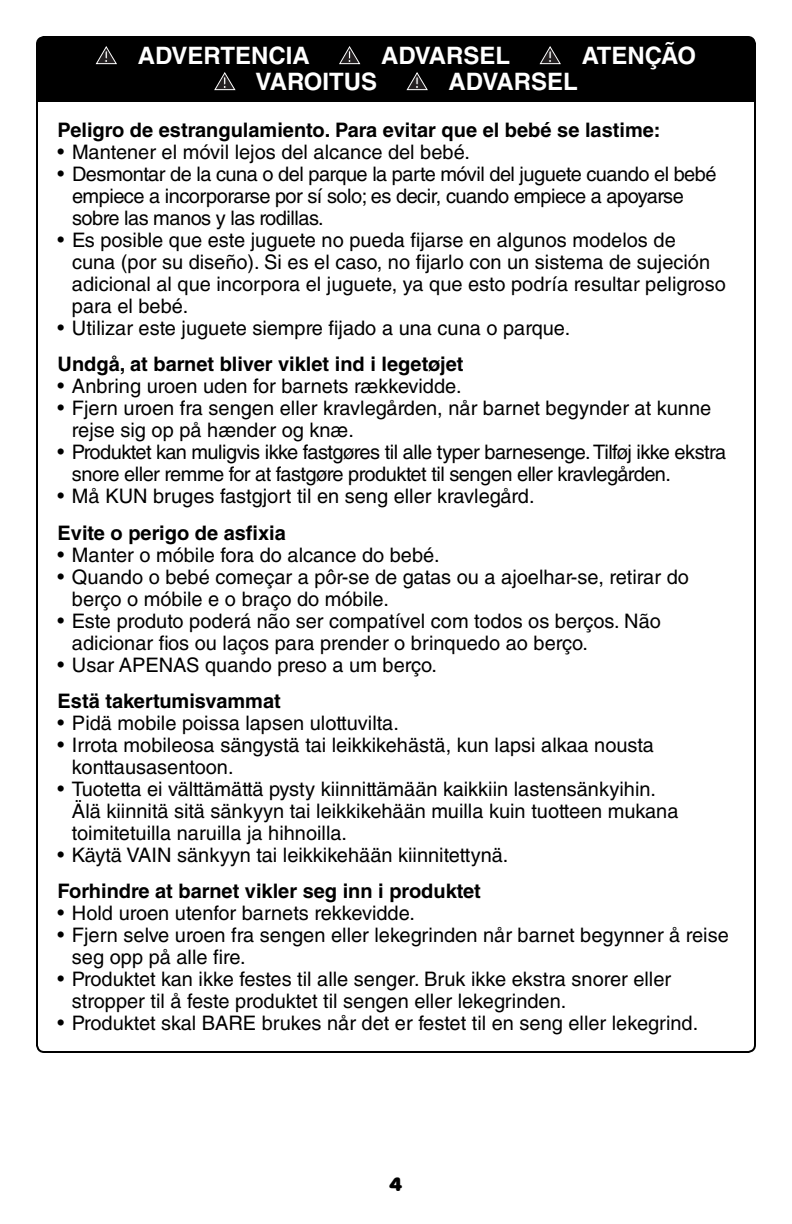
<style>
.page{position:relative;width:792px;height:1224px;background:#fff}
.page>*{position:absolute;margin:0;border:0;box-sizing:border-box;transform-origin:0 0}
.t1{font:700 24px "Helvetica LT Std";color:#fff}
.t2{font:700 24px "Helvetica LT Std";letter-spacing:-.02em;color:#fff}
.t3{font:20px/22px "Helvetica LT Std";color:#000}
.t4{font:20px/22px "Helvetica LT Std";letter-spacing:-.025em;color:#000}
.t5{font:700 20px "Helvetica LT Std";color:#000}
.t6{font:700 20px "Merge";color:#000}
.s1{font-stretch:condensed}
.s2{font-weight:700}
</style>
<div class="page">
<div style="left:37px;top:37px;width:718px;height:65px;background:#000"></div>
<svg style="left:96px;top:46px;width:21px;height:18px"></svg>
<svg style="left:339px;top:46px;width:21px;height:18px"></svg>
<svg style="left:540px;top:46px;width:21px;height:18px"></svg>
<svg style="left:214px;top:72px;width:22px;height:18px"></svg>
<svg style="left:407px;top:72px;width:21px;height:18px"></svg>
<p class="t1" style="left:138px;top:47px;width:173px">ADVERTENCIA</p>
<p class="t1" style="left:381px;top:47px;width:131px">ADVARSEL</p>
<p class="t2" style="left:582px;top:47px;width:116px">ATENÇÃO</p>
<p class="t1" style="left:256px;top:73px;width:123px">VAROITUS</p>
<p class="t1" style="left:449px;top:73px;width:131px">ADVARSEL</p>
<p class="t5" style="left:58px;top:122px;width:604px">Peligro de estrangulamiento. Para evitar que el bebé se lastime:</p>
<p class="t3" style="left:58px;top:142px;width:414px"><span class="s1">•</span> Mantener el móvil lejos del alcance del bebé.</p>
<p class="t4" style="left:72px;top:164px;width:646px;text-indent:-14px"><span class="s1">•</span> Desmontar de la cuna o del parque la parte móvil del juguete cuando el bebé empiece a incorporarse por sí solo; es decir, cuando empiece a apoyarse sobre las manos y las rodillas.</p>
<p class="t3" style="left:72px;top:230px;width:655px;text-indent:-14px"><span class="s1">•</span> Es posible que este juguete no pueda fijarse en algunos modelos de<br>cuna (por su diseño). Si es el caso, no fijarlo con un sistema de sujeción adicional al que incorpora el juguete, ya que esto podría resultar peligroso para el bebé.</p>
<p class="t3" style="left:58px;top:311px;width:514px;line-height:36.4px"><span class="s1">•</span> Utilizar este juguete siempre fijado a una cuna o parque.<br><span class="s2">Undgå, at barnet bliver viklet ind i legetøjet</span></p>
<p class="t3" style="left:58px;top:377px;width:405px"><span class="s1">•</span> Anbring uroen uden for barnets rækkevidde.</p>
<p class="t3" style="left:72px;top:399px;width:641px;text-indent:-14px"><span class="s1">•</span> Fjern uroen fra sengen eller kravlegården, når barnet begynder at kunne rejse sig op på hænder og knæ.</p>
<p class="t4" style="left:72px;top:443px;width:656px;text-indent:-14px"><span class="s1">•</span> Produktet kan muligvis ikke fastgøres til alle typer barnesenge. Tilføj ikke ekstra snore eller remme for at fastgøre produktet til sengen eller kravlegården.</p>
<p class="t3" style="left:58px;top:479px;width:478px;line-height:36.4px"><span class="s1">•</span> Må KUN bruges fastgjort til en seng eller kravlegård.<br><span class="s2">Evite o perigo de asfixia</span></p>
<p class="t3" style="left:58px;top:545px;width:383px"><span class="s1">•</span> Manter o móbile fora do alcance do bebé.</p>
<p class="t3" style="left:72px;top:567px;width:618px;text-indent:-14px"><span class="s1">•</span> Quando o bebé começar a pôr-se de gatas ou a ajoelhar-se, retirar do berço o móbile e o braço do móbile.</p>
<p class="t3" style="left:72px;top:611px;width:590px;text-indent:-14px"><span class="s1">•</span> Este produto poderá não ser compatível com todos os berços. Não adicionar fios ou laços para prender o brinquedo ao berço.</p>
<p class="t3" style="left:58px;top:648px;width:381px;line-height:36.4px"><span class="s1">•</span> Usar APENAS quando preso a um berço.<br><span class="s2">Estä takertumisvammat</span></p>
<p class="t3" style="left:58px;top:713px;width:343px"><span class="s1">•</span> Pidä mobile poissa lapsen ulottuvilta.</p>
<p class="t3" style="left:72px;top:735px;width:584px;text-indent:-14px"><span class="s1">•</span> Irrota mobileosa sängystä tai leikkikehästä, kun lapsi alkaa nousta konttausasentoon.</p>
<p class="t3" style="left:72px;top:779px;width:608px;text-indent:-14px"><span class="s1">•</span> Tuotetta ei välttämättä pysty kiinnittämään kaikkiin lastensänkyihin.<br>Älä kiinnitä sitä sänkyyn tai leikkikehään muilla kuin tuotteen mukana toimitetuilla naruilla ja hihnoilla.</p>
<p class="t3" style="left:58px;top:838px;width:452px;line-height:36.4px"><span class="s1">•</span> Käytä VAIN sänkyyn tai leikkikehään kiinnitettynä.<br><span class="s2">Forhindre at barnet vikler seg inn i produktet</span></p>
<p class="t3" style="left:58px;top:904px;width:359px"><span class="s1">•</span> Hold uroen utenfor barnets rekkevidde.</p>
<p class="t3" style="left:72px;top:926px;width:658px;text-indent:-14px"><span class="s1">•</span> Fjern selve uroen fra sengen eller lekegrinden når barnet begynner å reise seg opp på alle fire.</p>
<p class="t3" style="left:72px;top:970px;width:601px;text-indent:-14px"><span class="s1">•</span> Produktet kan ikke festes til alle senger. Bruk ikke ekstra snorer eller stropper til å feste produktet til sengen eller lekegrinden.</p>
<p class="t3" style="left:58px;top:1014px;width:642px"><span class="s1">•</span> Produktet skal BARE brukes når det er festet til en seng eller lekegrind.</p>
<p class="t6" style="left:389px;top:1177px;width:15px">4</p>
</div>
